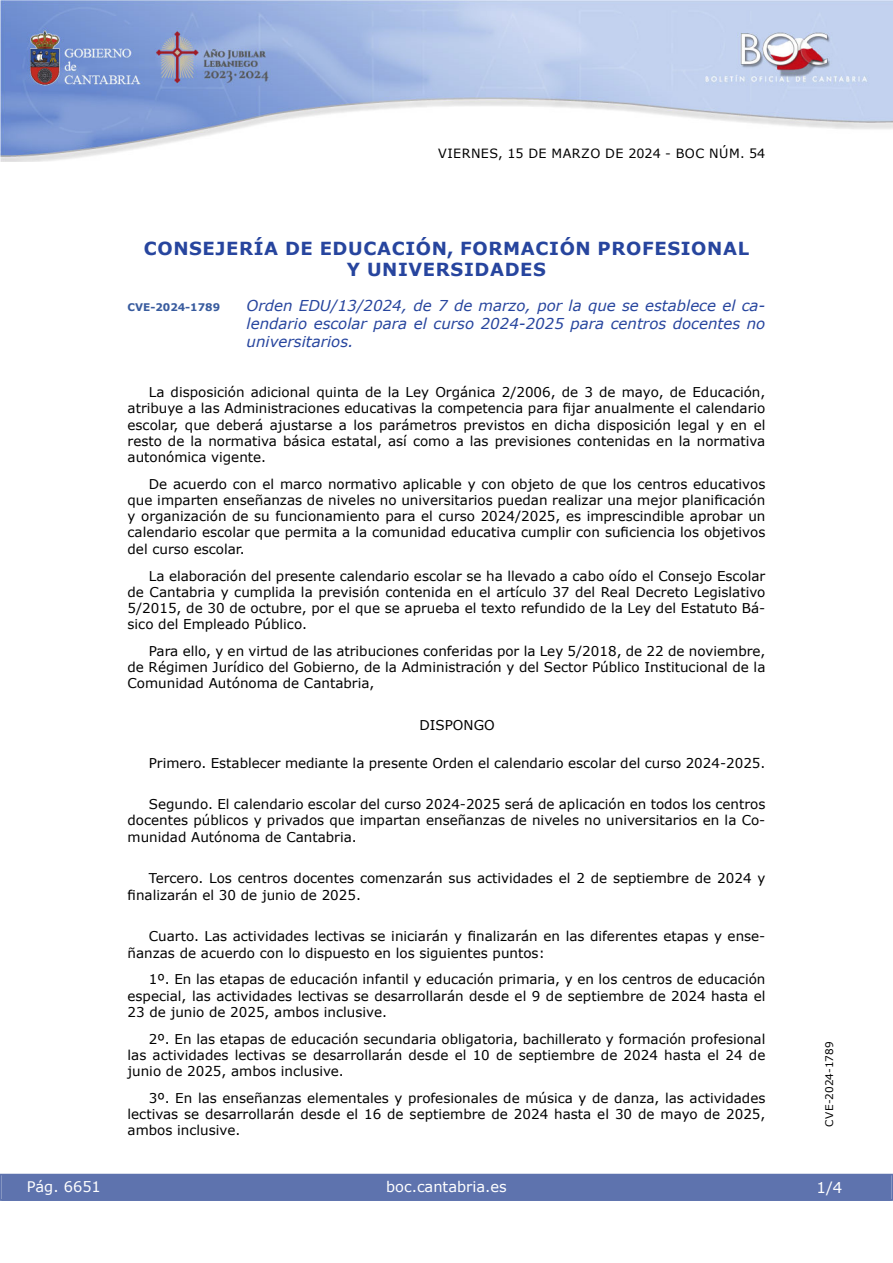
<style>
.page{position:relative;width:893px;height:1263px;background:#fff}
.page>*{position:absolute;margin:0;border:0;box-sizing:border-box;transform-origin:0 0}
.emisor_text2{font:700 18px/21px "Verdana";letter-spacing:.035em;color:#27459e;text-align:center}
.Titulo_text{font:italic 15px/18px "Verdana";color:#27459e;text-align:justify}
.t1{font:15px "Verdana 2";color:#fff}
.t2{font:14.55px "Verdana 2";color:#fff}
.inicio_de_parrafo{font:13.5px/16.2px "Verdana 2";color:#000;text-align:justify}
.inicio_de_parrafo-2{font:13.5px/16.2px "Verdana";color:#000;text-align:justify}
.center{font:13.5px "Verdana 2";color:#000}
.t3{font:12.75px "Verdana 2";letter-spacing:.035em;color:#000}
.t4{font:10.5px "Verdana 2";color:#000}
.Titulo_text-2{font:700 10.5px "Verdana";color:#385b9e}
.s1{font-family:"Verdana"}
.s2{font-family:"Verdana 2"}
</style>
<div class="page">
<img style="left:0;top:0;width:893px;height:161px">
<div style="left:1px;top:1174px;width:890px;height:27px;background:#5e73ae"></div>
<p class="t3" style="left:438px;top:144px;width:329px">VIERNES, 15 DE MARZO DE 2024 - BOC NÚM. 54</p>
<p class="emisor_text2" style="left:144px;top:238px;width:607px">CONSEJERÍA DE EDUCACIÓN, FORMACIÓN PROFESIONAL<br>Y UNIVERSIDADES</p>
<p class="Titulo_text-2" style="left:128px;top:300px;width:94px">CVE-2024-1789</p>
<p class="Titulo_text" style="left:247px;top:296px;width:520px">Orden EDU/13/2024, de 7 de marzo, por la que se establece el ca&shy;lendario escolar para el curso 2024-2025 para centros docentes no universitarios.</p>
<p class="inicio_de_parrafo" style="left:128px;top:384px;width:639px;text-indent:21px">La disposición adicional quinta de la Ley Orgánica 2/2006, de 3 de mayo, de Educación, <span class="s1">atribuye a las Administraciones educativas la competencia para fijar anualmente el calendario escolar, que deberá ajustarse a los parámetros previstos en dicha disposición legal y en el </span>resto de la normativa básica estatal, así como a las previsiones contenidas en la normativa autonómica vigente.</p>
<p class="inicio_de_parrafo-2" style="left:128px;top:476px;width:639px;text-indent:21px">De acuerdo con el marco normativo aplicable y con objeto de que los centros educativos que imparten enseñanzas de niveles no universitarios puedan realizar una mejor planificación <span class="s2">y organización de su funcionamiento para el curso 2024/2025, es imprescindible aprobar un </span>calendario escolar que permita a la comunidad educativa cumplir con suficiencia los objetivos <span class="s2">del curso escolar.</span></p>
<p class="inicio_de_parrafo" style="left:128px;top:567px;width:639px;text-indent:21px"><span class="s1">La elaboración del presente calendario escolar se ha llevado a cabo oído el Consejo Escolar </span>de Cantabria y cumplida la previsión contenida en el artículo 37 del Real Decreto Legislativo 5/2015, de 30 de octubre, por el que se aprueba el texto refundido de la Ley del Estatuto Bá&shy;sico del Empleado Público.</p>
<p class="inicio_de_parrafo" style="left:128px;top:643px;width:639px;text-indent:21px">Para ello, y en virtud de las atribuciones conferidas por la Ley 5/2018, de 22 de noviembre, de Régimen Jurídico del Gobierno, de la Administración y del Sector Público Institucional de la Comunidad Autónoma de Cantabria,</p>
<p class="center" style="left:419px;top:716px;width:77px">DISPONGO</p>
<p class="inicio_de_parrafo" style="left:149px;top:754px;width:618px">Primero. Establecer mediante la presente Orden el calendario escolar del curso 2024-2025.</p>
<p class="inicio_de_parrafo" style="left:128px;top:796px;width:639px;text-indent:21px">Segundo. El calendario escolar del curso 2024-2025 será de aplicación en todos los centros docentes públicos y privados que impartan enseñanzas de niveles no universitarios en la Co&shy;munidad Autónoma de Cantabria.</p>
<p class="inicio_de_parrafo" style="left:128px;top:870px;width:639px;text-indent:21px">Tercero. Los centros docentes comenzarán sus actividades el 2 de septiembre de 2024 y <span class="s1">finalizarán el 30 de junio de 2025.</span></p>
<p class="inicio_de_parrafo-2" style="left:128px;top:928px;width:639px;text-indent:21px">Cuarto. Las actividades lectivas se iniciarán y finalizarán en las diferentes etapas y ense&shy;<span class="s2">ñanzas de acuerdo con lo dispuesto en los siguientes puntos:</span></p>
<p class="inicio_de_parrafo-2" style="left:128px;top:971px;width:639px;text-indent:21px"><span class="s2">1º. En las etapas de educación infantil y educación primaria, y en los centros de educación </span>especial, las actividades lectivas se desarrollarán desde el 9 de septiembre de 2024 hasta el 23 de junio de 2025, ambos inclusive.</p>
<p class="inicio_de_parrafo-2" style="left:128px;top:1030px;width:639px;text-indent:21px">2º. En las etapas de educación secundaria obligatoria, bachillerato y formación profesional las actividades lectivas se desarrollarán desde el 10 de septiembre de 2024 hasta el 24 de junio de 2025, ambos inclusive.</p>
<p class="inicio_de_parrafo" style="left:128px;top:1090px;width:639px;text-indent:21px">3º. En las enseñanzas elementales y profesionales de música y de danza, las actividades <span class="s1">lectivas se desarrollarán desde el 16 de septiembre de 2024 hasta el 30 de mayo de 2025, </span>ambos inclusive.</p>
<p class="t2" style="left:27px;top:1177px;width:76px">Pág. 6651</p>
<p class="t2" style="left:386px;top:1177px;width:122px">boc.cantabria.es</p>
<p class="t4" style="left:822px;top:1126px;width:87px;rotate:-90deg">CVE-2024-1789</p>
<p class="t1" style="left:816px;top:1177px;width:27px">1/4</p>
</div>
